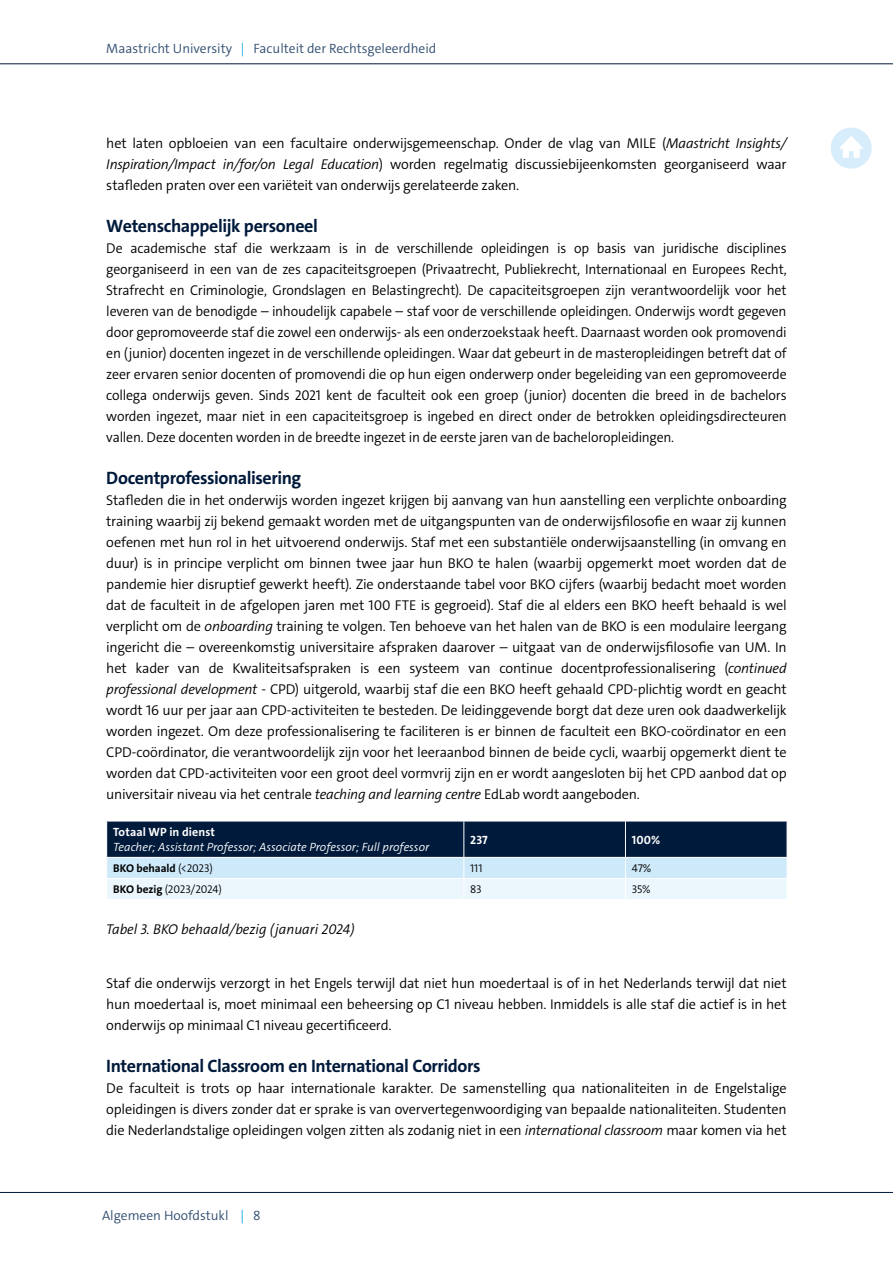
<style>
.page{position:relative;width:893px;height:1263px;background:#fff}
.page>*{position:absolute;margin:0;border:0;box-sizing:border-box;transform-origin:0 0}
.t1{font:700 18px "The Sans E4 s";letter-spacing:-.025em;color:#001a3b}
.t2{font:300 14.25px/21px "The Sans E4 s";letter-spacing:-.015em;color:#000;text-align:justify}
.t3{font:italic 300 14.25px "The Sans E4 s";color:#000}
.t4{font:300 13.5px "The Sans E4 s";color:#314d70}
.t5{font:italic 300 12px "The Sans E4 s";letter-spacing:-.005em;color:#fff}
.t6{font:700 12px "The Sans E4 s";letter-spacing:.005em;color:#fff}
.t7{font:300 11.25px "The Sans E4 s";color:#000}
.t8{font:700 11.25px "The Sans E4 s";color:#000}
.s1{color:#00a1df}
.s2{font-style:italic}
.s3{font-weight:300}
.s4{font-weight:700}
</style>
<div class="page">
<div style="left:831px;top:128px;width:41px;height:41px;background:#d7edfb;border-radius:50%"></div>
<svg style="left:839px;top:136px;width:24px;height:22px"></svg>
<hr style="left:0;top:63px;width:893px;height:1px;background:#001a3b">
<hr style="left:0;top:1192px;width:893px;height:1px;background:#001a3b">
<svg style="left:107px;top:822px;width:680px;height:77px;background:#788ea3"></svg>
<hr style="left:106px;top:857px;width:358px;height:1px;background:#fff">
<hr style="left:464px;top:857px;width:161px;height:1px;background:#fff">
<hr style="left:625px;top:857px;width:162px;height:1px;background:#fff">
<p class="t4" style="left:106px;top:39px;width:332px">Maastricht University <span class="s1">|</span> Faculteit der Rechtsgeleerdheid</p>
<p class="t2" style="left:106px;top:133px;width:682px">het laten opbloeien van een facultaire onderwijsgemeenschap. Onder de vlag van MILE (<span class="s2">Maastricht Insights/ Inspiration/Impact in/for/on Legal Education</span>) worden regelmatig discussiebijeenkomsten georganiseerd waar stafleden praten over een variëteit van onderwijs gerelateerde zaken.</p>
<p class="t1" style="left:106px;top:215px;width:213px">Wetenschappelijk personeel</p>
<p class="t2" style="left:106px;top:238px;width:682px">De academische staf die werkzaam is in de verschillende opleidingen is op basis van juridische disciplines georganiseerd in een van de zes capaciteitsgroepen (Privaatrecht, Publiekrecht, Internationaal en Europees Recht, Strafrecht en Criminologie, Grondslagen en Belastingrecht). De capaciteitsgroepen zijn verantwoordelijk voor het leveren van de benodigde – inhoudelijk capabele – staf voor de verschillende opleidingen. Onderwijs wordt gegeven door gepromoveerde staf die zowel een onderwijs- als een onderzoekstaak heeft. Daarnaast worden ook promovendi en (junior) docenten ingezet in de verschillende opleidingen. Waar dat gebeurt in de masteropleidingen betreft dat of zeer ervaren senior docenten of promovendi die op hun eigen onderwerp onder begeleiding van een gepromoveerde collega onderwijs geven. Sinds 2021 kent de faculteit ook een groep (junior) docenten die breed in de bachelors worden ingezet, maar niet in een capaciteitsgroep is ingebed en direct onder de betrokken opleidingsdirecteuren vallen. Deze docenten worden in de breedte ingezet in de eerste jaren van de bacheloropleidingen.</p>
<p class="t1" style="left:106px;top:467px;width:196px">Docentprofessionalisering</p>
<p class="t2" style="left:106px;top:490px;width:682px">Stafleden die in het onderwijs worden ingezet krijgen bij aanvang van hun aanstelling een verplichte onboarding training waarbij zij bekend gemaakt worden met de uitgangspunten van de onderwijsfilosofie en waar zij kunnen oefenen met hun rol in het uitvoerend onderwijs. Staf met een substantiële onderwijsaanstelling (in omvang en duur) is in principe verplicht om binnen twee jaar hun BKO te halen (waarbij opgemerkt moet worden dat de pandemie hier disruptief gewerkt heeft). Zie onderstaande tabel voor BKO cijfers (waarbij bedacht moet worden dat de faculteit in de afgelopen jaren met 100 FTE is gegroeid). Staf die al elders een BKO heeft behaald is wel verplicht om de <span class="s2">onboarding</span> training te volgen. Ten behoeve van het halen van de BKO is een modulaire leergang ingericht die – overeenkomstig universitaire afspraken daarover – uitgaat van de onderwijsfilosofie van UM. In het kader van de Kwaliteitsafspraken is een systeem van continue docentprofessionalisering (<span class="s2">continued professional development</span> - CPD) uitgerold, waarbij staf die een BKO heeft gehaald CPD-plichtig wordt en geacht wordt 16 uur per jaar aan CPD-activiteiten te besteden. De leidinggevende borgt dat deze uren ook daadwerkelijk worden ingezet. Om deze professionalisering te faciliteren is er binnen de faculteit een BKO-coördinator en een CPD-coördinator, die verantwoordelijk zijn voor het leeraanbod binnen de beide cycli, waarbij opgemerkt dient te worden dat CPD-activiteiten voor een groot deel vormvrij zijn en er wordt aangesloten bij het CPD aanbod dat op universitair niveau via het centrale <span class="s2">teaching and learning centre</span> EdLab wordt aangeboden.</p>
<p class="t6" style="left:113px;top:824px;width:103px">Totaal WP in dienst</p>
<p class="t5" style="left:113px;top:839px;width:318px">Teacher; Assistant Professor; Associate Professor; Full professor</p>
<p class="t6" style="left:470px;top:832px;width:19px">237</p>
<p class="t6" style="left:632px;top:832px;width:30px">100%</p>
<p class="t8" style="left:113px;top:861px;width:101px">BKO behaald <span class="s3">(&lt;2023)</span></p>
<p class="t7" style="left:470px;top:861px;width:14px">111</p>
<p class="t7" style="left:632px;top:861px;width:21px">47%</p>
<p class="t7" style="left:113px;top:882px;width:110px"><span class="s4">BKO bezig</span> (2023/2024)</p>
<p class="t7" style="left:470px;top:882px;width:13px">83</p>
<p class="t7" style="left:632px;top:882px;width:20px">35%</p>
<p class="t3" style="left:106px;top:920px;width:250px">Tabel 3. BKO behaald/bezig (januari 2024)</p>
<p class="t2" style="left:106px;top:973px;width:682px">Staf die onderwijs verzorgt in het Engels terwijl dat niet hun moedertaal is of in het Nederlands terwijl dat niet hun moedertaal is, moet minimaal een beheersing op C1 niveau hebben. Inmiddels is alle staf die actief is in het onderwijs op minimaal C1 niveau gecertificeerd.</p>
<p class="t1" style="left:106px;top:1055px;width:376px">International Classroom en International Corridors</p>
<p class="t2" style="left:106px;top:1078px;width:682px">De faculteit is trots op haar internationale karakter. De samenstelling qua nationaliteiten in de Engelstalige opleidingen is divers zonder dat er sprake is van oververtegenwoordiging van bepaalde nationaliteiten. Studenten die Nederlandstalige opleidingen volgen zitten als zodanig niet in een <span class="s2">international classroom</span> maar komen via het</p>
<p class="t4" style="left:102px;top:1207px;width:160px">Algemeen Hoofdstukl <span class="s1">|</span> 8</p>
</div>
